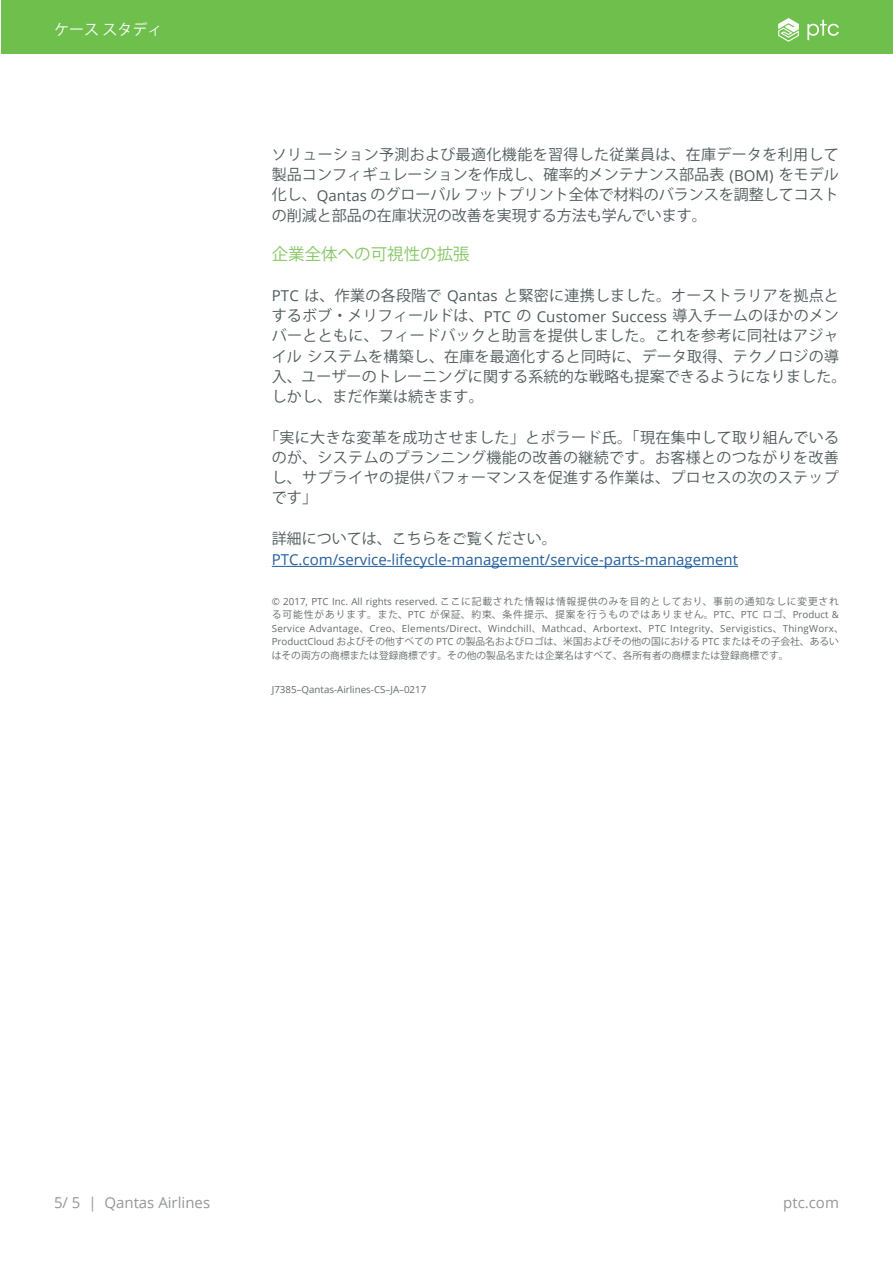
<style>
.page{position:relative;width:893px;height:1263px;background:#fff}
.page>*{position:absolute;margin:0;border:0;box-sizing:border-box;transform-origin:0 0}
.t1{font:16.5px "Koz Go Pro";color:#85c664}
.t2{font:15px/20.2px "Koz Go Pro";letter-spacing:.015em;color:#4e595a;text-align:justify}
.t3{font:15px "Open Sans";color:#215e9f}
.t4{font:15px "Open Sans";color:#949698}
.t5{font:15px "Koz Go Pro";color:#fff}
.t6{font:9.75px/13.5px "Koz Go Pro";letter-spacing:.08em;color:#63696a}
.t7{font:9.75px/13.5px "Koz Go Pro";color:#63696a}
.t8{font:9.75px "Open Sans";letter-spacing:.025em;color:#63696a}
.t9{font:9.75px "Open Sans";color:#63696a}
.s1{font-family:"Open Sans"}
.s2{font-family:"Koz Go Pro"}
</style>
<div class="page">
<hr style="left:272px;top:566px;width:466px;height:1px;background:#215e9f">
<div style="left:1px;top:1px;width:891px;height:53px;background:#6ebf4b"></div>
<svg style="left:778px;top:18px;width:21px;height:24px"></svg>
<svg style="left:807px;top:20px;width:32px;height:20px"></svg>
<p class="t5" style="left:54px;top:20px;width:110px">ケーススタディ</p>
<p class="t2" style="left:272px;top:145px;width:569px">ソリューション予測および最適化機能を習得した従業員は、在庫データを利用して製品コンフィギュレーションを作成し、確率的メンテナンス部品表 <span class="s1">(BOM)</span> をモデル化し、<span class="s1">Qantas</span> のグローバルフットプリント全体で材料のバランスを調整してコストの削減と部品の在庫状況の改善を実現する方法も学んでいます。</p>
<p class="t1" style="left:272px;top:244px;width:199px">企業全体への可視性の拡張</p>
<p class="t2" style="left:272px;top:286px;width:576px;text-align:left"><span class="s1">PTC</span> は、作業の各段階で <span class="s1">Qantas</span> と緊密に連携しました。オーストラリアを拠点とするボブ・メリフィールドは、<span class="s1">PTC</span> の <span class="s1">Customer Success</span> 導入チームのほかのメンバーとともに、フィードバックと助言を提供しました。これを参考に同社はアジャイルシステムを構築し、在庫を最適化すると同時に、データ取得、テクノロジの導入、ユーザーのトレーニングに関する系統的な戦略も提案できるようになりました。しかし、まだ作業は続きます。</p>
<p class="t2" style="left:272px;top:427px;width:569px;text-indent:-8px">「実に大きな変革を成功させました」とポラード氏。「現在集中して取り組んでいるのが、システムのプランニング機能の改善の継続です。お客様とのつながりを改善し、サプライヤの提供パフォーマンスを促進する作業は、プロセスの次のステップです」</p>
<p class="t2" style="left:272px;top:529px;width:286px">詳細については、こちらをご覧ください。</p>
<p class="t3" style="left:272px;top:549px;width:468px">PTC.com/service-lifecycle-management/service-parts-management</p>
<p class="t6" style="left:272px;top:594px;width:569px"><span class="s1">© 2017, PTC Inc. All rights reserved.</span> ここに記載された情報は情報提供のみを目的としており、事前の通知なしに変更される可能性があります。また、<span class="s1">PTC</span> が保証、約束、条件提示、提案を行うものではありません。<span class="s1">PTC</span>、<span class="s1">PTC</span> ロゴ、<span class="s1">Product &amp;</span></p>
<p class="t8" style="left:272px;top:622px;width:574px">Service Advantage<span class="s2">、</span>Creo<span class="s2">、</span>Elements/Direct<span class="s2">、</span>Windchill<span class="s2">、</span>Mathcad<span class="s2">、</span>Arbortext<span class="s2">、</span>PTC Integrity<span class="s2">、</span>Servigistics<span class="s2">、</span>ThingWorx<span class="s2">、</span></p>
<p class="t7" style="left:272px;top:635px;width:569px"><span class="s1">ProductCloud</span> およびその他すべての <span class="s1">PTC</span> の製品名およびロゴは、米国およびその他の国における <span class="s1">PTC</span> またはその子会社、あるいはその両方の商標または登録商標です。その他の製品名または企業名はすべて、各所有者の商標または登録商標です。</p>
<p class="t9" style="left:272px;top:682px;width:156px">J7385–Qantas-Airlines-CS–JA–0217</p>
<p class="t4" style="left:54px;top:1192px;width:158px">5/ 5 | Qantas Airlines</p>
<p class="t4" style="left:783px;top:1192px;width:57px">ptc.com</p>
</div>
